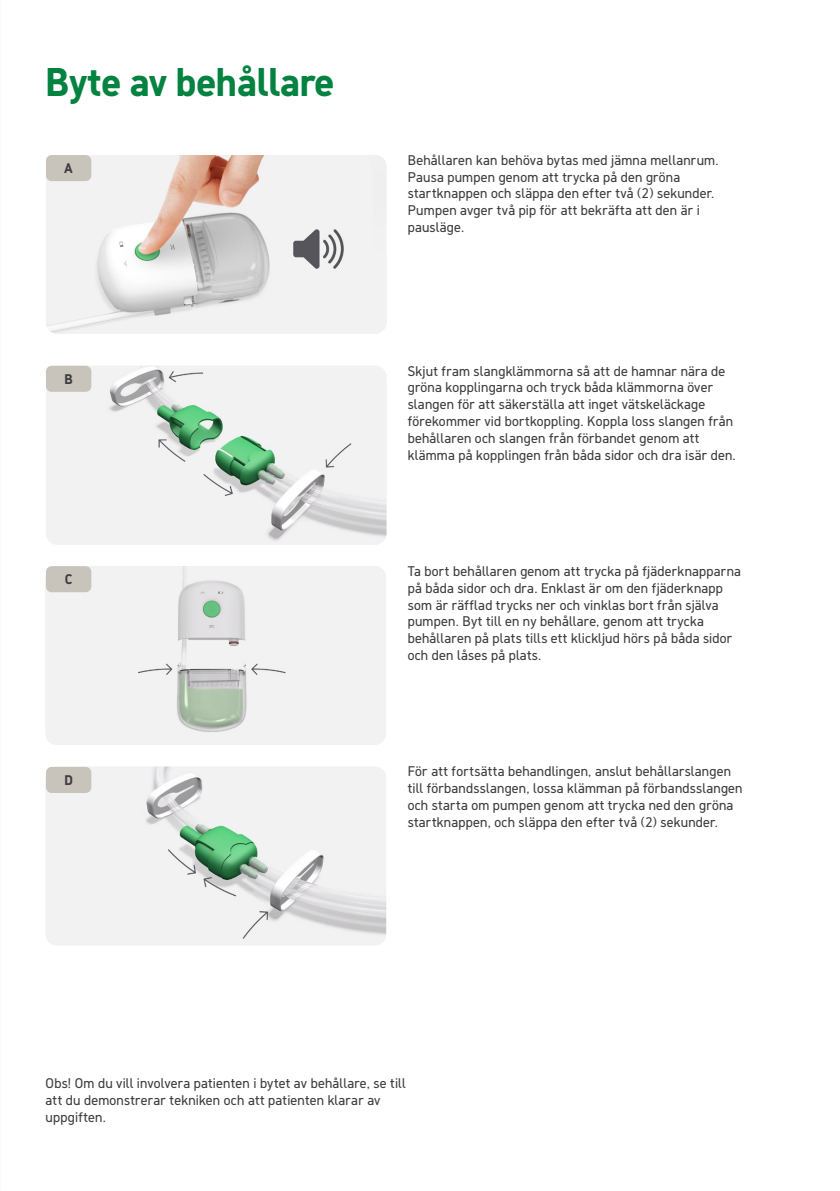
<style>
.page{position:relative;width:840px;height:1191px;background:#fff}
.page>*{position:absolute;margin:0;border:0;box-sizing:border-box;transform-origin:0 0}
.t1{font:700 40px "Molnlycke Sans";color:#048240}
.t2{font:14px/16.8px "Molnlycke Sans";letter-spacing:.015em;color:#3e3e3f}
.t3{font:700 14px "Molnlycke Sans";color:#3e3e3f}
</style>
<div class="page">
<img style="left:46px;top:155px;width:340px;height:179px">
<img style="left:46px;top:366px;width:340px;height:178px">
<img style="left:45px;top:566px;width:341px;height:179px">
<img style="left:46px;top:766px;width:340px;height:179px">
<div style="left:46px;top:155px;width:45px;height:26px;background:#c8c4bc;border-radius:6px"></div>
<div style="left:46px;top:366px;width:45px;height:26px;background:#c8c4bc;border-radius:6px"></div>
<div style="left:46px;top:566px;width:45px;height:26px;background:#c8c4bc;border-radius:6px"></div>
<div style="left:46px;top:767px;width:45px;height:26px;background:#c8c4bc;border-radius:6px"></div>
<h1 class="t1" style="left:45px;top:58px;width:290px">Byte av behållare</h1>
<p class="t3" style="left:64px;top:160px;width:10px">A</p>
<p class="t3" style="left:64px;top:370px;width:10px">B</p>
<p class="t3" style="left:65px;top:571px;width:9px">C</p>
<p class="t3" style="left:64px;top:771px;width:10px">D</p>
<p class="t2" style="left:407px;top:151px;width:312px">Behållaren kan behöva bytas med jämna mellanrum.<br>Pausa pumpen genom att trycka på den gröna startknappen och släppa den efter två (2) sekunder.<br>Pumpen avger två pip för att bekräfta att den är i pausläge.</p>
<p class="t2" style="left:407px;top:362px;width:329px">Skjut fram slangklämmorna så att de hamnar nära de gröna kopplingarna och tryck båda klämmorna över slangen för att säkerställa att inget vätskeläckage förekommer vid bortkoppling. Koppla loss slangen från behållaren och slangen från förbandet genom att klämma på kopplingen från båda sidor och dra isär den.</p>
<p class="t2" style="left:407px;top:562px;width:334px">Ta bort behållaren genom att trycka på fjäderknapparna på båda sidor och dra. Enklast är om den fjäderknapp som är räfflad trycks ner och vinklas bort från själva pumpen. Byt till en ny behållare, genom att trycka behållaren på plats tills ett klickljud hörs på båda sidor och den låses på plats.</p>
<p class="t2" style="left:407px;top:763px;width:336px">För att fortsätta behandlingen, anslut behållarslangen till förbandsslangen, lossa klämman på förbandsslangen och starta om pumpen genom att trycka ned den gröna startknappen, och släppa den efter två (2) sekunder.</p>
<p class="t2" style="left:46px;top:1074px;width:361px">Obs! Om du vill involvera patienten i bytet av behållare, se till att du demonstrerar tekniken och att patienten klarar av uppgiften.</p>
</div>
